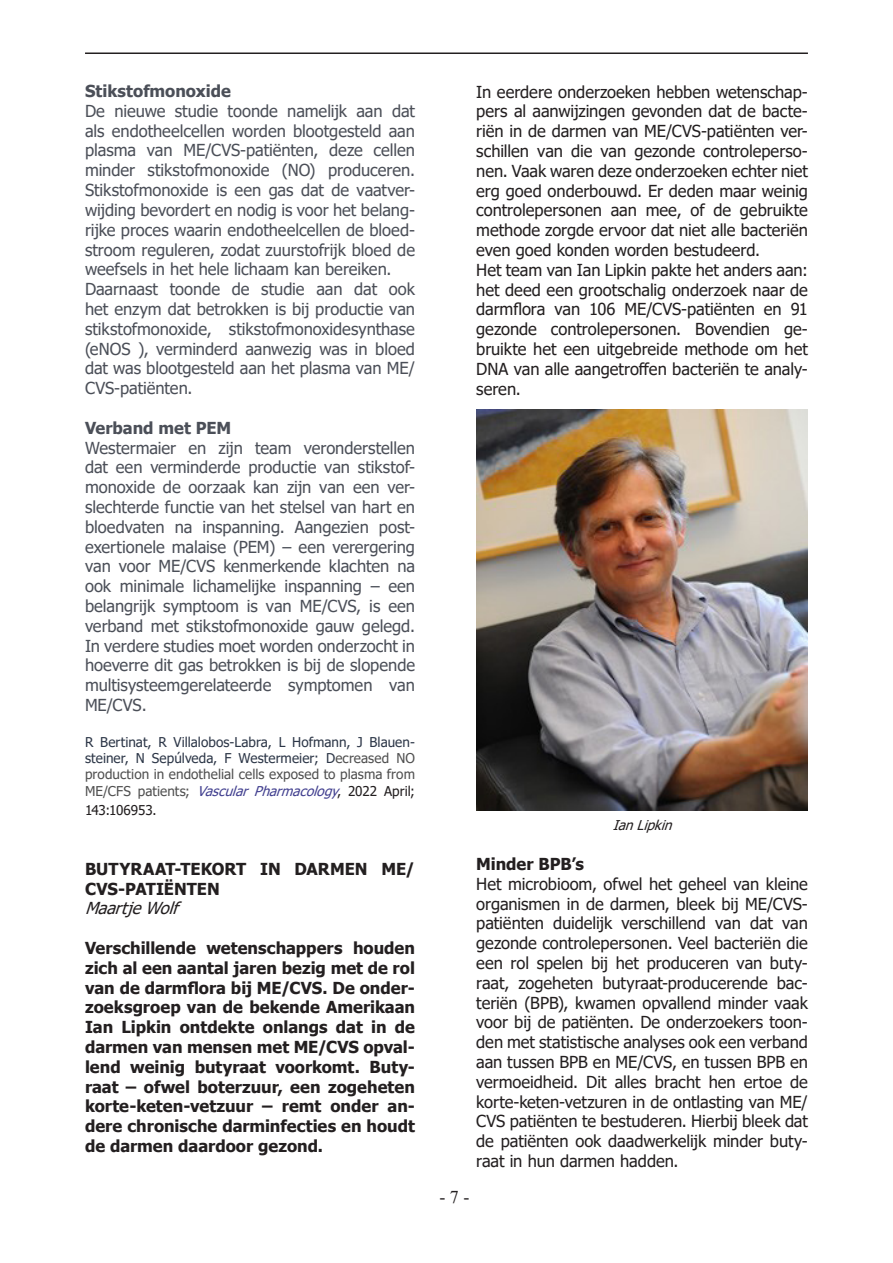
<style>
.page{position:relative;width:893px;height:1263px;background:#fff}
.page>*{position:absolute;margin:0;border:0;box-sizing:border-box;transform-origin:0 0}
.t1{font:18px "Times New Roman";color:#231f20}
.Standaard{font:16.5px/19.8px "Tahoma";letter-spacing:-.005em;color:#231f20;text-align:justify}
.Standaard-2{font:16.5px/19.8px "Tahoma";letter-spacing:-.005em;color:#4b4f58;text-align:justify}
.Standaard-3{font:700 16.5px/19.8px "Tahoma";color:#231f20}
.Standaard-4{font:700 16.5px "Tahoma";color:#4b4f58}
.Standaard-5{font:italic 16.5px "Tahoma";color:#231f20}
.Standaard-6{font:13.5px/16.2px "Tahoma";letter-spacing:.005em;color:#2d3748;text-align:justify}
.Standaard-7{font:13.5px "Tahoma";letter-spacing:-.01em;color:#231f20}
.Standaard-8{font:italic 13.5px "Tahoma";color:#231f20}
.s1{color:#505050}
.s2{font-style:italic;color:#434190}
.s3{color:#231f20}
</style>
<div class="page">
<hr style="left:85px;top:53px;width:723px;height:1px;background:#231f20">
<img style="left:476px;top:410px;width:332px;height:401px">
<p class="Standaard-4" style="left:85px;top:80px;width:147px">Stikstofmonoxide</p>
<p class="Standaard-2" style="left:85px;top:102px;width:331px">De nieuwe studie toonde namelijk aan dat als endotheelcellen worden blootgesteld aan plasma van ME/CVS-patiënten, deze cellen minder stikstofmonoxide (NO) produceren.<br>Stikstofmonoxide is een gas dat de vaatver&shy;wijding bevordert en nodig is voor het belang&shy;rijke proces waarin endotheelcellen de bloed&shy;stroom reguleren, zodat zuurstofrijk bloed de weefsels in het hele lichaam kan bereiken.</p>
<p class="Standaard-2" style="left:85px;top:280px;width:331px">Daarnaast toonde de studie aan dat ook het enzym dat betrokken is bij productie van stikstofmonoxide, stikstofmonoxidesynthase (eNOS ), verminderd aanwezig was in bloed dat was blootgesteld aan het plasma van ME/ CVS-patiënten.</p>
<p class="Standaard-4" style="left:85px;top:416px;width:148px">Verband met PEM</p>
<p class="Standaard-2" style="left:85px;top:439px;width:331px">Westermaier en zijn team veronderstellen dat een verminderde productie van stikstof&shy;monoxide de oorzaak kan zijn van een ver&shy;slechterde functie van het stelsel van hart en bloedvaten na inspanning. Aangezien post&shy;exertionele malaise (PEM) – een verergering van voor ME/CVS kenmerkende klachten na ook minimale lichamelijke inspanning – een belangrijk symptoom is van ME/CVS, is een verband met stikstofmonoxide gauw gelegd.<br>In verdere studies moet worden onderzocht in hoeverre dit gas betrokken is bij de slopende multisysteemgerelateerde symptomen van ME/CVS.</p>
<p class="Standaard-6" style="left:85px;top:735px;width:331px">R Bertinat, R Villalobos-Labra, L Hofmann, J Blauen&shy;steiner, N Sepúlveda, F Westermeier; D<span class="s1">ecreased NO production in endothelial cells exposed to plasma from ME/CFS patients;</span> <span class="s2">VascularPharmacology</span><span class="s3">, 2022 April;</span></p>
<p class="Standaard-7" style="left:85px;top:801px;width:73px">143:106953.</p>
<p class="Standaard-3" style="left:85px;top:859px;width:331px">BUTYRAAT-TEKORT IN DARMEN ME/<br>CVS-PATIËNTEN</p>
<p class="Standaard-5" style="left:85px;top:897px;width:102px">MaartjeWolf</p>
<p class="Standaard-3" style="left:85px;top:939px;width:331px;text-align:justify">Verschillende wetenschappers houden zich al een aantal jaren bezig met de rol van de darmflora bij ME/CVS. De onder&shy;zoeksgroep van de bekende Amerikaan Ian Lipkin ontdekte onlangs dat in de darmen van mensen met ME/CVS opval&shy;lend weinig butyraat voorkomt. Buty&shy;raat – ofwel boterzuur, een zogeheten korte-keten-vetzuur – remt onder an&shy;dere chronische darminfecties en houdt de darmen daardoor gezond.</p>
<p class="Standaard" style="left:476px;top:83px;width:333px">In eerdere onderzoeken hebben wetenschap&shy;pers al aanwijzingen gevonden dat de bacte&shy;riën in de darmen van ME/CVS-patiënten ver&shy;schillen van die van gezonde controleperso&shy;nen. Vaak waren deze onderzoeken echter niet erg goed onderbouwd. Er deden maar weinig controlepersonen aan mee, of de gebruikte methode zorgde ervoor dat niet alle bacteriën even goed konden worden bestudeerd.</p>
<p class="Standaard" style="left:476px;top:261px;width:333px">Het team van Ian Lipkin pakte het anders aan: het deed een grootschalig onderzoek naar de darmflora van 106 ME/CVS-patiënten en 91 gezonde controlepersonen. Bovendien ge&shy;bruikte het een uitgebreide methode om het DNA van alle aangetroffen bacteriën te analy&shy;seren.</p>
<p class="Standaard-8" style="left:613px;top:816px;width:67px">IanLipkin</p>
<p class="Standaard-3" style="left:476px;top:855px;width:109px">Minder BPB’s</p>
<p class="Standaard" style="left:476px;top:875px;width:333px">Het microbioom, ofwel het geheel van kleine organismen in de darmen, bleek bij ME/CVS&shy;patiënten duidelijk verschillend van dat van gezonde controlepersonen. Veel bacteriën die een rol spelen bij het produceren van buty&shy;raat, zogeheten butyraat-producerende bac&shy;teriën (BPB), kwamen opvallend minder vaak voor bij de patiënten. De onderzoekers toon&shy;den met statistische analyses ook een verband aan tussen BPB en ME/CVS, en tussen BPB en vermoeidheid. Dit alles bracht hen ertoe de korte-keten-vetzuren in de ontlasting van ME/ CVS patiënten te bestuderen. Hierbij bleek dat de patiënten ook daadwerkelijk minder buty&shy;raat in hun darmen hadden.</p>
<p class="t1" style="left:439px;top:1184px;width:31px">- 7 -</p>
</div>
